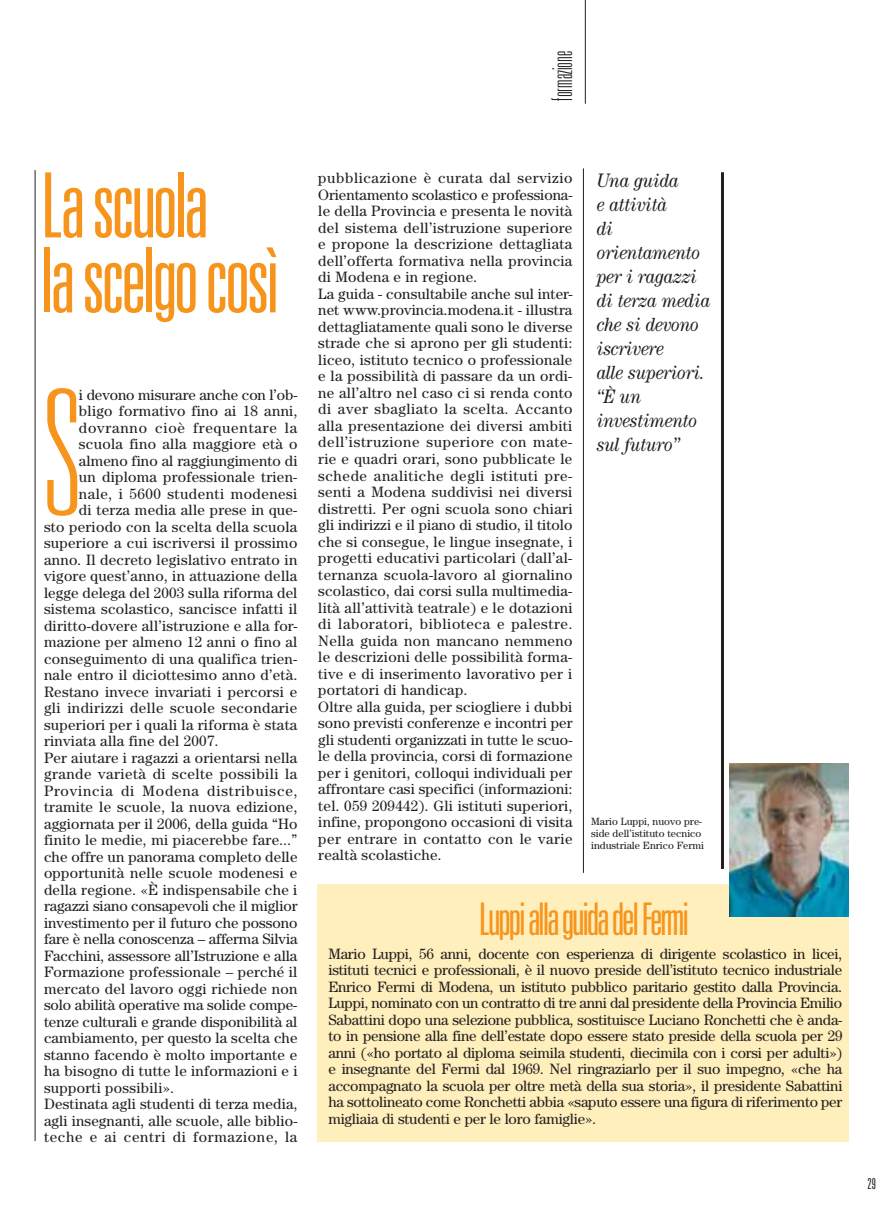
<style>
.page{position:relative;width:893px;height:1212px;background:#fff}
.page>*{position:absolute;margin:0;border:0;box-sizing:border-box;transform-origin:0 0}
.t1{font:100 ultra-condensed 174.9px "Univers";color:#f7941c}
.t2{font:300 ultra-condensed 90px/75px "Univers";letter-spacing:-.04em;color:#f7941c}
.t3{font:300 ultra-condensed 45px "Univers";letter-spacing:-.05em;color:#f7941c}
.t4{font:100 ultra-condensed 28.5px "Univers";color:#231f1f}
.t5{font:italic 19.5px/24px "Century";letter-spacing:-.015em;color:#231f1f;scale:.9 1}
.t6{font:15px/16.5px "Century";letter-spacing:.02em;color:#231f1f}
.t7{font:15px "Century";color:#231f1f}
.t8{font:15px "Century";letter-spacing:-.005em;color:#231f1f}
.t9{font:15px "Century";letter-spacing:.055em;color:#231f1f}
.t10{font:15px "Century";letter-spacing:-.01em;color:#231f1f}
.t11{font:15px "Century";letter-spacing:.045em;color:#231f1f}
.t12{font:300 ultra-condensed 15px "Univers";color:#231f1f}
.t13{font:10.5px/12px "Century";color:#231f1f}
</style>
<div class="page">
<hr style="left:585px;top:0;width:1px;height:104px;background:#231f1f">
<hr style="left:35px;top:170px;width:1px;height:971px;background:#231f1f">
<div style="left:317px;top:884px;width:532px;height:258px;background:#ffefbd"></div>
<hr style="left:583px;top:168px;width:1px;height:705px;background:#231f1f">
<hr style="left:721px;top:172px;width:3px;height:697px;background:#231f1f">
<img style="left:730px;top:763px;width:119px;height:154px">
<h3 class="t4" style="left:551px;top:101px;width:51px;rotate:-90deg">formazione</h3>
<h2 class="t2" style="left:41px;top:172px;width:240px">La scuola<br>la scelgo così</h2>
<h3 class="t5" style="left:597px;top:170px;width:128px">Una guida<br>e attività<br>di orientamento per i ragazzi di terza media che si devono iscrivere<br>alle superiori. “È un investimento sul futuro”</h3>
<p class="t6" style="left:318px;top:171px;width:256px">pubblicazione è curata dal servizio Orientamento scolastico e professiona&shy;le della Provincia e presenta le novità del sistema dell’istruzione superiore e propone la descrizione dettagliata dell’offerta formativa nella provincia di Modena e in regione.<br>La guida - consultabile anche sul inter&shy;net www.provincia.modena.it - illustra dettagliatamente quali sono le diverse strade che si aprono per gli studenti: liceo, istituto tecnico o professionale e la possibilità di passare da un ordi&shy;ne all’altro nel caso ci si renda conto di aver sbagliato la scelta. Accanto alla presentazione dei diversi ambiti dell’istruzione superiore con mate&shy;rie e quadri orari, sono pubblicate le schede analitiche degli istituti pre&shy;senti a Modena suddivisi nei diversi distretti. Per ogni scuola sono chiari gli indirizzi e il piano di studio, il titolo che si consegue, le lingue insegnate, i progetti educativi particolari (dall’al&shy;ternanza scuola-lavoro al giornalino scolastico, dai corsi sulla multimedia&shy;lità all’attività teatrale) e le dotazioni di laboratori, biblioteca e palestre.<br>Nella guida non mancano nemmeno le descrizioni delle possibilità forma&shy;tive e di inserimento lavorativo per i portatori di handicap.<br>Oltre alla guida, per sciogliere i dubbi sono previsti conferenze e incontri per gli studenti organizzati in tutte le scuo&shy;le della provincia, corsi di formazione per i genitori, colloqui individuali per affrontare casi specifici (informazioni: tel. 059 209442). Gli istituti superiori, infine, propongono occasioni di visita per entrare in contatto con le varie realtà scolastiche.</p>
<h1 class="t1" style="left:44px;top:389px;width:38px">S</h1>
<p class="t8" style="left:79px;top:389px;width:220px">i devono misurare anche con l’ob-</p>
<p class="t6" style="left:79px;top:404px;width:220px">bligo formativo fino ai 18 anni,</p>
<p class="t9" style="left:79px;top:422px;width:220px">dovranno cioè frequentare la</p>
<p class="t6" style="left:79px;top:437px;width:220px">scuola fino alla maggiore età o</p>
<p class="t6" style="left:79px;top:454px;width:220px">almeno fino al raggiungimento di</p>
<p class="t6" style="left:79px;top:470px;width:220px">un diploma professionale trien-</p>
<p class="t6" style="left:79px;top:487px;width:220px">nale, i 5600 studenti modenesi</p>
<p class="t6" style="left:79px;top:503px;width:220px">di terza media alle prese in que-</p>
<p class="t6" style="left:44px;top:520px;width:255px">sto periodo con la scelta della scuola</p>
<p class="t6" style="left:44px;top:536px;width:255px">superiore a cui iscriversi il prossimo</p>
<p class="t6" style="left:44px;top:553px;width:255px">anno. Il decreto legislativo entrato in</p>
<p class="t6" style="left:44px;top:569px;width:255px">vigore quest’anno, in attuazione della</p>
<p class="t6" style="left:44px;top:586px;width:255px">legge delega del 2003 sulla riforma del</p>
<p class="t6" style="left:44px;top:602px;width:255px">sistema scolastico, sancisce infatti il</p>
<p class="t6" style="left:44px;top:619px;width:255px">diritto-dovere all’istruzione e alla for-</p>
<p class="t6" style="left:44px;top:635px;width:255px">mazione per almeno 12 anni o fino al</p>
<p class="t6" style="left:44px;top:652px;width:255px">conseguimento di una qualifica trien-</p>
<p class="t6" style="left:44px;top:668px;width:255px">nale entro il diciottesimo anno d’età.</p>
<p class="t6" style="left:44px;top:685px;width:255px">Restano invece invariati i percorsi e</p>
<p class="t6" style="left:44px;top:701px;width:255px">gli indirizzi delle scuole secondarie</p>
<p class="t6" style="left:44px;top:718px;width:255px">superiori per i quali la riforma è stata</p>
<p class="t6" style="left:44px;top:734px;width:176px">rinviata alla fine del 2007.</p>
<p class="t6" style="left:44px;top:751px;width:255px">Per aiutare i ragazzi a orientarsi nella</p>
<p class="t6" style="left:44px;top:767px;width:255px">grande varietà di scelte possibili la</p>
<p class="t9" style="left:44px;top:785px;width:255px">Provincia di Modena distribuisce,</p>
<p class="t6" style="left:44px;top:800px;width:255px">tramite le scuole, la nuova edizione,</p>
<p class="t6" style="left:44px;top:817px;width:255px">aggiornata per il 2006, della guida “Ho</p>
<p class="t6" style="left:44px;top:833px;width:255px">finito le medie, mi piacerebbe fare...”</p>
<p class="t6" style="left:44px;top:850px;width:255px">che offre un panorama completo delle</p>
<p class="t6" style="left:44px;top:866px;width:255px">opportunità nelle scuole modenesi e</p>
<p class="t6" style="left:44px;top:883px;width:255px">della regione. «È indispensabile che i</p>
<p class="t8" style="left:44px;top:901px;width:255px">ragazzi siano consapevoli che il miglior</p>
<p class="t7" style="left:44px;top:917px;width:255px">investimento per il futuro che possono</p>
<p class="t10" style="left:44px;top:934px;width:255px">fare è nella conoscenza – afferma Silvia</p>
<p class="t7" style="left:44px;top:950px;width:255px">Facchini, assessore all’Istruzione e alla</p>
<p class="t6" style="left:44px;top:965px;width:255px">Formazione professionale – perché il</p>
<p class="t6" style="left:44px;top:982px;width:255px">mercato del lavoro oggi richiede non</p>
<p class="t8" style="left:44px;top:1000px;width:255px">solo abilità operative ma solide compe-</p>
<p class="t7" style="left:44px;top:1016px;width:255px">tenze culturali e grande disponibilità al</p>
<p class="t6" style="left:44px;top:1031px;width:255px">cambiamento, per questo la scelta che</p>
<p class="t6" style="left:44px;top:1048px;width:255px">stanno facendo è molto importante e</p>
<p class="t6" style="left:44px;top:1064px;width:255px">ha bisogno di tutte le informazioni e i</p>
<p class="t6" style="left:44px;top:1081px;width:132px">supporti possibili».</p>
<p class="t6" style="left:44px;top:1097px;width:255px">Destinata agli studenti di terza media,</p>
<p class="t6" style="left:44px;top:1114px;width:255px">agli insegnanti, alle scuole, alle biblio-</p>
<p class="t11" style="left:44px;top:1132px;width:255px">teche e ai centri di formazione, la</p>
<p class="t13" style="left:591px;top:816px;width:115px">Mario Luppi, nuovo pre&shy;side dell’istituto tecnico industriale Enrico Fermi</p>
<h3 class="t3" style="left:479px;top:902px;width:212px">Luppi alla guida del Fermi</h3>
<p class="t6" style="left:328px;top:947px;width:516px;text-align:justify">Mario Luppi, 56 anni, docente con esperienza di dirigente scolastico in licei, istituti tecnici e professionali, è il nuovo preside dell’istituto tecnico industriale Enrico Fermi di Modena, un istituto pubblico paritario gestito dalla Provincia.<br>Luppi, nominato con un contratto di tre anni dal presidente della Provincia Emilio Sabattini dopo una selezione pubblica, sostituisce Luciano Ronchetti che è anda&shy;to in pensione alla fine dell’estate dopo essere stato preside della scuola per 29 anni («ho portato al diploma seimila studenti, diecimila con i corsi per adulti») e insegnante del Fermi dal 1969. Nel ringraziarlo per il suo impegno, «che ha accompagnato la scuola per oltre metà della sua storia», il presidente Sabattini ha sottolineato come Ronchetti abbia «saputo essere una figura di riferimento per migliaia di studenti e per le loro famiglie».</p>
<p class="t12" style="left:868px;top:1178px;width:10px">29</p>
</div>
